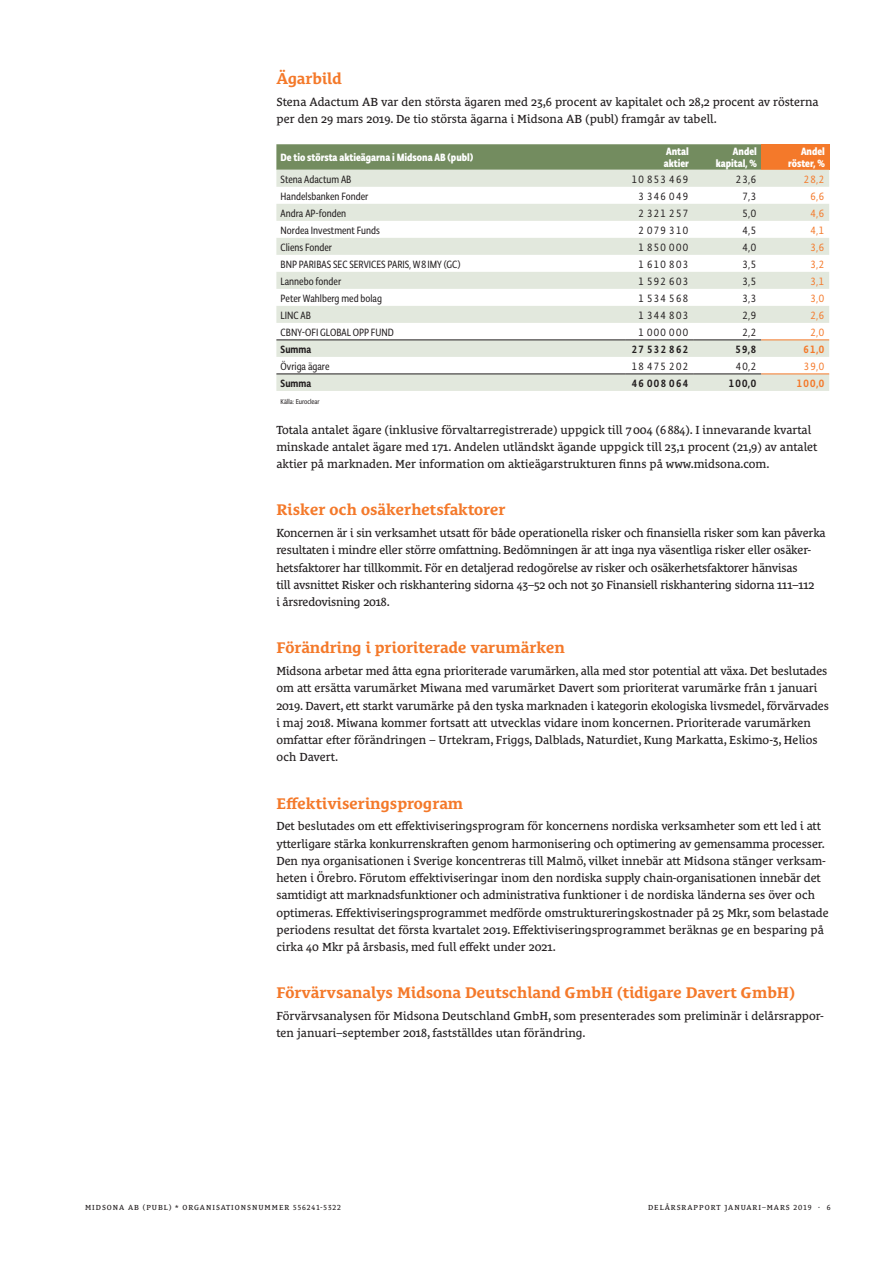
<style>
.page{position:relative;width:893px;height:1263px;background:#fff}
.page>*{position:absolute;margin:0;border:0;box-sizing:border-box;transform-origin:0 0}
.Mellanrubrik_1{font:700 15.75px "Le Monde Courrier Pro";color:#f4792a}
.Brödtext_första{font:12px/17.2px "Le Monde Courrier Pro";letter-spacing:-.005em;color:#231f20}
.Tabell_text{font:11.25px "Tynine Sans Cond";color:#231f20}
.Tabell_huvud_S{font:11.25px/12px "Tynine Sans Cond Bld";color:#fff;text-align:right}
.Tabell_text-2{font:11.25px "Tynine Sans Cond";color:#f4792a}
.Tabell_summa{font:500 11.25px "Tynine Sans Cond";color:#231f20}
.Tabell_summa-2{font:500 11.25px "Tynine Sans Cond";color:#f4792a}
.t1{font:7.5px "Le Monde Courrier Pro";letter-spacing:.125em;color:#231f20}
.Tabell_text-3{font:7.5px "Tynine Sans Cond";color:#231f20}
</style>
<div class="page">
<svg style="left:276px;top:144px;width:485px;height:26px;background:#768e62"></svg>
<div style="left:761px;top:144px;width:68px;height:26px;background:#f4792a"></div>
<svg style="left:276px;top:170px;width:553px;height:221px;fill:#e2e8dd"></svg>
<hr style="left:276px;top:339px;width:349px;height:1px;background:#231f20">
<hr style="left:625px;top:339px;width:68px;height:1px;background:#231f20">
<hr style="left:693px;top:339px;width:68px;height:1px;background:#231f20">
<hr style="left:761px;top:339px;width:68px;height:1px;background:#f4792a">
<hr style="left:276px;top:373px;width:349px;height:1px;background:#231f20">
<hr style="left:625px;top:373px;width:68px;height:1px;background:#231f20">
<hr style="left:693px;top:373px;width:68px;height:1px;background:#231f20">
<hr style="left:761px;top:373px;width:68px;height:1px;background:#f4792a">
<p class="Mellanrubrik_1" style="left:276px;top:66px;width:67px">Ägarbild</p>
<p class="Brödtext_första" style="left:276px;top:92px;width:544px">Stena Adactum AB var den största ägaren med 23,6 procent av kapitalet och 28,2 procent av rösterna per den 29 mars 2019. De tio största ägarna i Midsona AB (publ) framgår av tabell.</p>
<p class="Tabell_huvud_S" style="left:281px;top:152px;width:194px">De tio största aktieägarna i Midsona AB (publ)</p>
<p class="Tabell_huvud_S" style="left:664px;top:146px;width:27px;text-align:left">Antal aktier</p>
<p class="Tabell_huvud_S" style="left:716px;top:146px;width:43px">Andel kapital, %</p>
<p class="Tabell_huvud_S" style="left:788px;top:146px;width:38px">Andel röster, %</p>
<p class="Tabell_text" style="left:281px;top:172px;width:72px">Stena Adactum AB</p>
<p class="Tabell_text" style="left:631px;top:172px;width:59px">10 853 469</p>
<p class="Tabell_text" style="left:735px;top:172px;width:23px">23,6</p>
<p class="Tabell_text-2" style="left:803px;top:172px;width:23px">28,2</p>
<p class="Tabell_text" style="left:281px;top:189px;width:89px">Handelsbanken Fonder</p>
<p class="Tabell_text" style="left:638px;top:189px;width:53px">3 346 049</p>
<p class="Tabell_text" style="left:742px;top:189px;width:17px">7,3</p>
<p class="Tabell_text-2" style="left:810px;top:189px;width:17px">6,6</p>
<p class="Tabell_text" style="left:281px;top:206px;width:67px">Andra AP-fonden</p>
<p class="Tabell_text" style="left:638px;top:206px;width:53px">2 321 257</p>
<p class="Tabell_text" style="left:742px;top:206px;width:17px">5,0</p>
<p class="Tabell_text-2" style="left:810px;top:206px;width:17px">4,6</p>
<p class="Tabell_text" style="left:281px;top:223px;width:101px">Nordea Investment Funds</p>
<p class="Tabell_text" style="left:638px;top:223px;width:53px">2 079 310</p>
<p class="Tabell_text" style="left:742px;top:223px;width:17px">4,5</p>
<p class="Tabell_text-2" style="left:810px;top:223px;width:17px">4,1</p>
<p class="Tabell_text" style="left:281px;top:240px;width:53px">Cliens Fonder</p>
<p class="Tabell_text" style="left:638px;top:240px;width:53px">1 850 000</p>
<p class="Tabell_text" style="left:742px;top:240px;width:17px">4,0</p>
<p class="Tabell_text-2" style="left:810px;top:240px;width:17px">3,6</p>
<p class="Tabell_text" style="left:281px;top:257px;width:181px">BNP PARIBAS SEC SERVICES PARIS, W8IMY (GC)</p>
<p class="Tabell_text" style="left:638px;top:257px;width:53px">1 610 803</p>
<p class="Tabell_text" style="left:742px;top:257px;width:17px">3,5</p>
<p class="Tabell_text-2" style="left:810px;top:257px;width:17px">3,2</p>
<p class="Tabell_text" style="left:281px;top:274px;width:62px">Lannebo fonder</p>
<p class="Tabell_text" style="left:638px;top:274px;width:53px">1 592 603</p>
<p class="Tabell_text" style="left:742px;top:274px;width:17px">3,5</p>
<p class="Tabell_text-2" style="left:810px;top:274px;width:17px">3,1</p>
<p class="Tabell_text" style="left:281px;top:291px;width:103px">Peter Wahlberg med bolag</p>
<p class="Tabell_text" style="left:638px;top:291px;width:53px">1 534 568</p>
<p class="Tabell_text" style="left:742px;top:291px;width:17px">3,3</p>
<p class="Tabell_text-2" style="left:810px;top:291px;width:17px">3,0</p>
<p class="Tabell_text" style="left:281px;top:308px;width:32px">LINC AB</p>
<p class="Tabell_text" style="left:638px;top:308px;width:53px">1 344 803</p>
<p class="Tabell_text" style="left:742px;top:308px;width:17px">2,9</p>
<p class="Tabell_text-2" style="left:810px;top:308px;width:17px">2,6</p>
<p class="Tabell_text" style="left:281px;top:325px;width:115px">CBNY-OFI GLOBAL OPP FUND</p>
<p class="Tabell_text" style="left:638px;top:325px;width:53px">1 000 000</p>
<p class="Tabell_text" style="left:742px;top:325px;width:17px">2,2</p>
<p class="Tabell_text-2" style="left:810px;top:325px;width:17px">2,0</p>
<p class="Tabell_summa" style="left:281px;top:342px;width:32px">Summa</p>
<p class="Tabell_summa" style="left:631px;top:342px;width:59px">27 532 862</p>
<p class="Tabell_summa" style="left:735px;top:342px;width:24px">59,8</p>
<p class="Tabell_summa-2" style="left:803px;top:342px;width:24px">61,0</p>
<p class="Tabell_text" style="left:281px;top:359px;width:50px">Övriga ägare</p>
<p class="Tabell_text" style="left:631px;top:359px;width:59px">18 475 202</p>
<p class="Tabell_text" style="left:735px;top:359px;width:23px">40,2</p>
<p class="Tabell_text-2" style="left:803px;top:359px;width:23px">39,0</p>
<p class="Tabell_summa" style="left:281px;top:376px;width:32px">Summa</p>
<p class="Tabell_summa" style="left:631px;top:376px;width:59px">46 008 064</p>
<p class="Tabell_summa" style="left:728px;top:376px;width:30px">100,0</p>
<p class="Tabell_summa-2" style="left:796px;top:376px;width:30px">100,0</p>
<p class="Tabell_text-3" style="left:281px;top:397px;width:41px">Källa: Euroclear</p>
<p class="Brödtext_första" style="left:276px;top:419px;width:543px">Totala antalet ägare (inklusive förvaltarregistrerade) uppgick till 7004 (6884). I innevarande kvartal minskade antalet ägare med 171. Andelen utländskt ägande uppgick till 23,1 procent (21,9) av antalet aktier på marknaden. Mer information om aktieägarstrukturen finns på www.midsona.com.</p>
<p class="Mellanrubrik_1" style="left:276px;top:497px;width:231px">Risker och osäkerhetsfaktorer</p>
<p class="Brödtext_första" style="left:276px;top:523px;width:551px">Koncernen är i sin verksamhet utsatt för både operationella risker och finansiella risker som kan påverka resultaten i mindre eller större omfattning. Bedömningen är att inga nya väsentliga risker eller osäker&shy;hetsfaktorer har tillkommit. För en detaljerad redogörelse av risker och osäkerhetsfaktorer hänvisas<br>till avsnittet Risker och riskhantering sidorna 43–52 och not 30 Finansiell riskhantering sidorna 111–112<br>i årsredovisning 2018.</p>
<p class="Mellanrubrik_1" style="left:276px;top:635px;width:290px">Förändring i prioriterade varumärken</p>
<p class="Brödtext_första" style="left:276px;top:661px;width:554px">Midsona arbetar med åtta egna prioriterade varumärken, alla med stor potential att växa. Det beslutades om att ersätta varumärket Miwana med varumärket Davert som prioriterat varumärke från 1 januari 2019. Davert, ett starkt varumärke på den tyska marknaden i kategorin ekologiska livsmedel, förvärvades i maj 2018. Miwana kommer fortsatt att utvecklas vidare inom koncernen. Prioriterade varumärken omfattar efter förändringen – Urtekram, Friggs, Dalblads, Naturdiet, Kung Markatta, Eskimo-3, Helios och Davert.</p>
<p class="Mellanrubrik_1" style="left:276px;top:790px;width:188px">Effektiviseringsprogram</p>
<p class="Brödtext_första" style="left:276px;top:816px;width:554px">Det beslutades om ett effektiviseringsprogram för koncernens nordiska verksamheter som ett led i att ytterligare stärka konkurrenskraften genom harmonisering och optimering av gemensamma processer.<br>Den nya organisationen i Sverige koncentreras till Malmö, vilket innebär att Midsona stänger verksam&shy;heten i Örebro. Förutom effektiviseringar inom den nordiska supply chain-organisationen innebär det samtidigt att marknadsfunktioner och administrativa funktioner i de nordiska länderna ses över och optimeras. Effektiviseringsprogrammet medförde omstruktureringskostnader på 25 Mkr, som belastade periodens resultat det första kvartalet 2019. Effektiviseringsprogrammet beräknas ge en besparing på cirka 40 Mkr på årsbasis, med full effekt under 2021.</p>
<p class="Mellanrubrik_1" style="left:276px;top:980px;width:520px">Förvärvsanalys Midsona Deutschland GmbH (tidigare Davert GmbH)</p>
<p class="Brödtext_första" style="left:276px;top:1006px;width:549px">Förvärvsanalysen för Midsona Deutschland GmbH, som presenterades som preliminär i delårsrappor&shy;ten januari–september 2018, fastställdes utan förändring.</p>
<p class="t1" style="left:85px;top:1201px;width:257px">MIDSONA AB (PUBL) * ORGANISATIONSNUMMER 556241-5322</p>
<p class="t1" style="left:648px;top:1201px;width:184px">DELÅRSRAPPORT JANUARI–MARS 2019 · 6</p>
</div>
